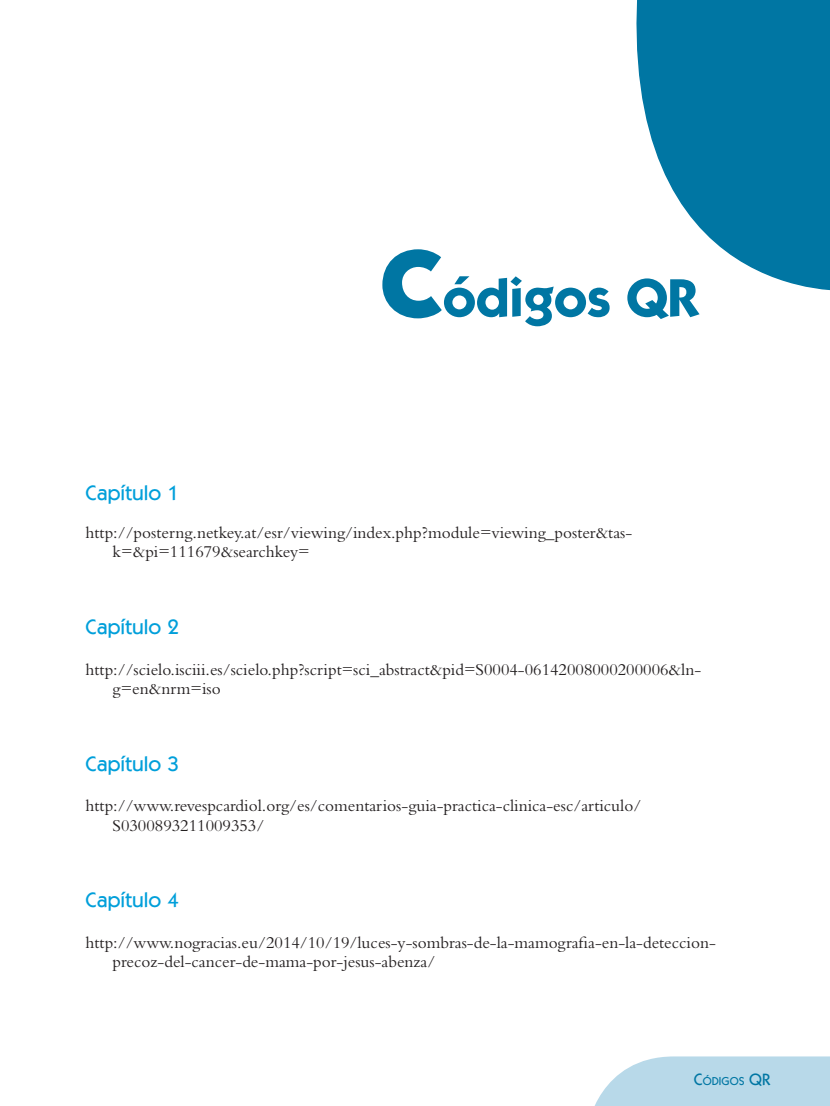
<style>
.page{position:relative;width:830px;height:1106px;background:#fff}
.page>*{position:absolute;margin:0;border:0;box-sizing:border-box;transform-origin:0 0}
.t1{font:700 126px "ITC Kabel Std";color:#0076a3}
.t2{font:700 54px "ITC Kabel Std";color:#0076a3}
.t3{font:500 21px "ITC Kabel Std";color:#009fda}
.t4{font:17.25px/19.5px "Bembo Std";color:#231f20}
.t5{font:500 11.55px "ITC Kabel Std";color:#0076a3}
.s1{font-size:16.5px}
</style>
<div class="page">
<svg style="left:594px;top:1056px;width:235px;height:50px;background:#bfdceb"></svg>
<svg style="left:636px;top:0;width:193px;height:290px"></svg>
<h1 class="t1" style="left:379px;top:197px;width:64px">c</h1>
<h2 class="t2" style="left:442px;top:265px;width:257px">ódigos QR</h2>
<p class="t3" style="left:86px;top:480px;width:95px">Capítulo 1</p>
<p class="t4" style="left:112px;top:522px;width:521px;text-indent:-27px">http://posterng.netkey.at/esr/viewing/index.php?module=viewing_poster&amp;tas&shy;k=&amp;pi=111679&amp;searchkey=</p>
<p class="t3" style="left:86px;top:614px;width:95px">Capítulo 2</p>
<p class="t4" style="left:112px;top:659px;width:589px;text-indent:-27px">http://scielo.isciii.es/scielo.php?script=sci_abstract&amp;pid=S0004-06142008000200006&amp;ln&shy;g=en&amp;nrm=iso</p>
<p class="t3" style="left:86px;top:751px;width:95px">Capítulo 3</p>
<p class="t4" style="left:112px;top:795px;width:530px;text-indent:-27px">http://www.revespcardiol.org/es/comentarios-guia-practica-clinica-esc/articulo/<br>S0300893211009353/</p>
<p class="t3" style="left:86px;top:887px;width:95px">Capítulo 4</p>
<p class="t4" style="left:112px;top:932px;width:604px;text-indent:-27px">http://www.nogracias.eu/2014/10/19/luces-y-sombras-de-la-mamografia-en-la-deteccion&shy;precoz-del-cancer-de-mama-por-jesus-abenza/</p>
<p class="t5" style="left:693px;top:1074px;width:78px"><span class="s1">C</span>ódigos <span class="s1">QR</span></p>
</div>
